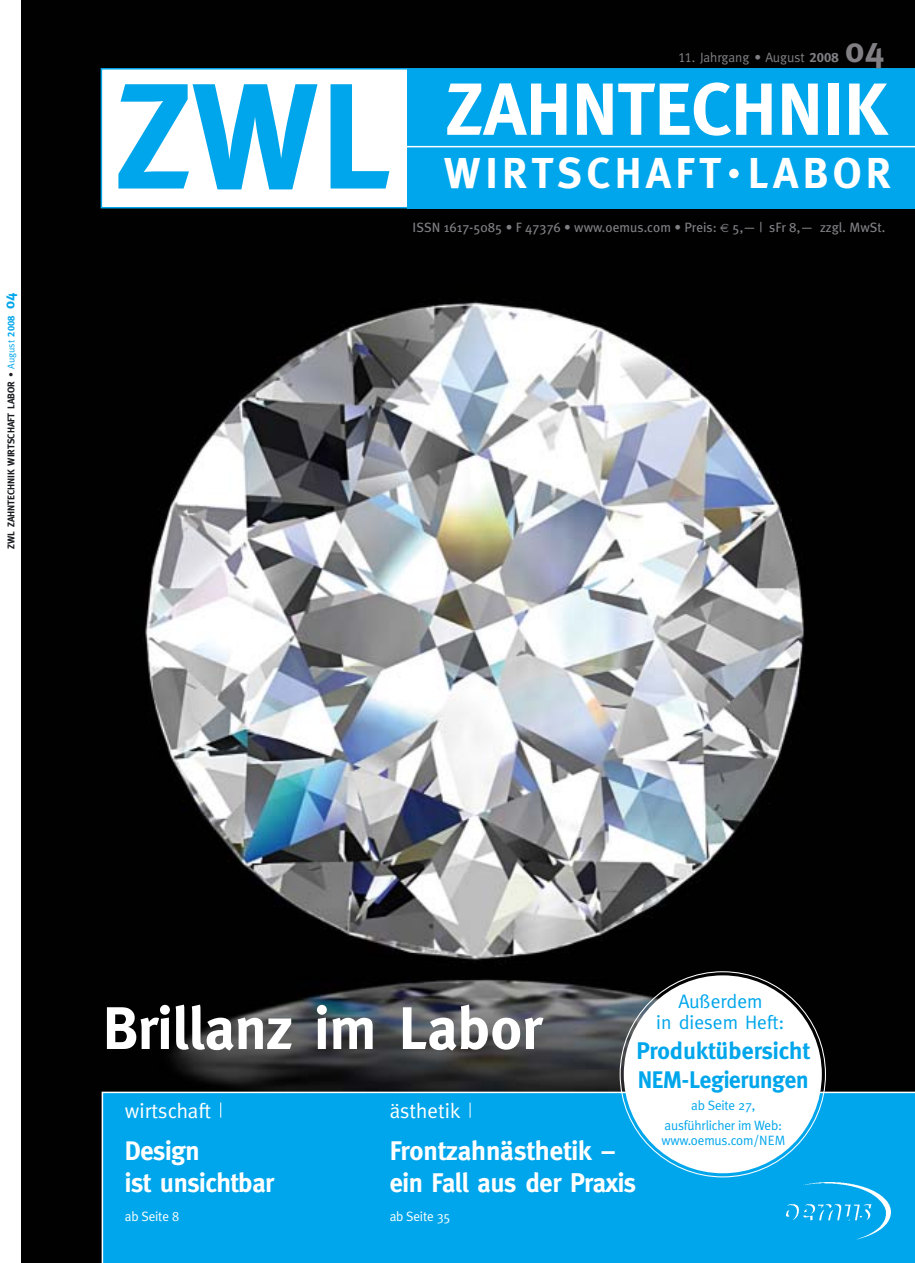
<style>
.page{position:relative;width:915px;height:1263px;background:#fff}
.page>*{position:absolute;margin:0;border:0;box-sizing:border-box;transform-origin:0 0}
.t1{font:700 150px "Meta";color:#00a6eb}
.t2{font:700 73.65px "Meta";color:#fff}
.t3{font:700 60px "Meta";color:#fff}
.t4{font:700 43.2px "Meta";letter-spacing:.105em;color:#fff}
.t5{font:700 36px "Meta";color:#817f84}
.t6{font:700 27px/32.4px "Meta";letter-spacing:-.015em;color:#fff}
.t7{font:700 24px/28.8px "Meta";letter-spacing:-.005em;color:#00a6eb}
.t8{font:21px "Meta";color:#fff}
.t9{font:19.5px/21px "Meta";color:#00a6eb;text-align:center}
.t10{font:13.5px "Meta Plus";color:#817f84}
.t11{font:13.5px/19.5px "Meta Plus Normal";letter-spacing:-.015em;color:#00a6eb;text-align:center}
.t12{font:13.5px "Meta";color:#817f84}
.t13{font:13.5px "Meta Plus Normal";letter-spacing:-.015em;color:#fff}
.t14{font:700 9.75px "Meta";color:#1b1c20}
.s1{font-weight:400;color:#00a6eb}
.s2{font-family:"Meta Bold Caps";font-weight:400;color:#00a6eb}
.s3{font-size:15px;color:#00a6eb}
.s4{font-family:"Meta Caps"}
.s5{font-family:"Meta Bold Caps"}
.s6{font-size:53.4px}
.s7{font-family:"Euro Sans";font-size:12px}
</style>
<div class="page">
<img style="left:21px;top:0;width:893px;height:1263px">
<svg style="left:101px;top:68px;width:813px;height:140px"></svg>
<div style="left:407px;top:69px;width:507px;height:139px;background:#00a6eb"></div>
<hr style="left:398px;top:146px;width:516px;height:1px;background:#fff">
<div style="left:102px;top:1092px;width:812px;height:171px;background:#00a6eb"></div>
<svg style="left:220px;top:1102px;width:1px;height:16px"></svg>
<svg style="left:469px;top:1102px;width:1px;height:16px"></svg>
<svg style="left:619px;top:971px;width:206px;height:206px"></svg>
<img style="left:786px;top:1182px;width:104px;height:58px">
<p class="t14" style="left:7px;top:549px;width:257px;rotate:-90deg">ZWL ZAHNTECHNIK WIRTSCHAFT LABOR • <span class="s1">August</span> <span class="s2">2008</span> <span class="s3">04</span></p>
<h1 class="t1" style="left:116px;top:78px;width:277px">ZWL</h1>
<p class="t12" style="left:678px;top:52px;width:162px"><span class="s4">11</span>. Jahrgang • August <span class="s5">2008</span></p>
<h3 class="t5" style="left:844px;top:35px;width:40px">04</h3>
<h2 class="t2" style="left:446px;top:80px;width:444px">ZAHNTECHNIK</h2>
<h3 class="t4" style="left:444px;top:156px;width:448px">WIRTSCHAFT<span class="s6">·</span>LABOR</h3>
<p class="t10" style="left:412px;top:222px;width:474px">ISSN 1617-5085 • F 47376 • www.oemus.com • Preis: <span class="s7">€</span> 5,— | sFr 8,— zzgl. MwSt.</p>
<h3 class="t3" style="left:103px;top:1005px;width:440px">Brillanz im Labor</h3>
<h3 class="t9" style="left:656px;top:992px;width:130px">Außerdem<br>in diesem Heft:</h3>
<h3 class="t7" style="left:636px;top:1038px;width:175px">Produktübersicht<br>NEM-Legierungen</h3>
<h3 class="t8" style="left:125px;top:1102px;width:88px">wirtschaft</h3>
<h3 class="t6" style="left:125px;top:1136px;width:151px">Design<br>ist unsichtbar</h3>
<p class="t13" style="left:125px;top:1211px;width:56px">ab Seite 8</p>
<h3 class="t8" style="left:389px;top:1102px;width:72px">ästhetik</h3>
<h3 class="t6" style="left:389px;top:1136px;width:248px">Frontzahnästhetik – ein Fall aus der Praxis</h3>
<p class="t13" style="left:389px;top:1211px;width:62px">ab Seite 35</p>
<p class="t11" style="left:664px;top:1097px;width:119px">ab Seite 27, ausführlicher im Web:</p>
<p class="t11" style="left:661px;top:1131px;width:125px">www.oemus.com/NEM</p>
</div>
